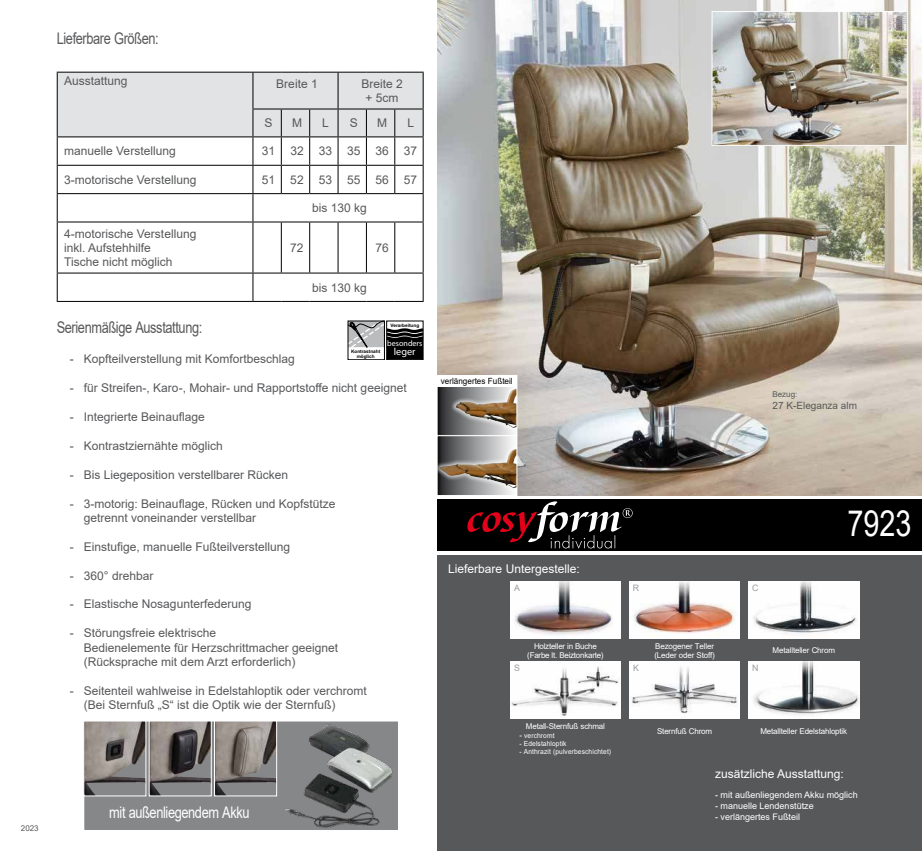
<style>
.page{position:relative;width:922px;height:851px;background:#fff}
.page>*{position:absolute;margin:0;border:0;box-sizing:border-box;transform-origin:0 0}
.t1{font:36px "Arial";color:#fff;scale:.8 1}
.t2{font:16px "Arial";letter-spacing:-.03em;color:#57585a;scale:.8 1}
.t3{font:16px "Arial";letter-spacing:-.03em;color:#fff;scale:.8 1}
.t4{font:12px/14.4px "Arial";color:#57585a}
.t5{font:12px "Arial";color:#fff}
.t6{font:10.3px "Myriad Pro";color:#fff}
.t7{font:10px "Arial";color:#57585a}
.t8{font:9px "Arial";color:#fff}
.t9{font:8.8px "Arial";color:#9c9d9f}
.t10{font:8.5px "Arial";color:#000;scale:.95 1}
.t11{font:8px/9.6px "Arial";letter-spacing:-.02em;color:#fff}
.t12{font:8px "Arial";color:#57585a}
.t13{font:8px "Myriad Pro";color:#fff}
.t14{font:7px "Arial";letter-spacing:.015em;color:#fff;scale:.95 1}
.t15{font:700 4.7px/5.6px "Arial";color:#000;text-align:center}
.s1{font-size:8px}
</style>
<div class="page">
<div style="left:437px;top:499px;width:484px;height:51px;background:#000"></div>
<svg style="left:467px;top:501px;width:165px;height:47px"></svg>
<div style="left:437px;top:556px;width:484px;height:294px;background:#57585a"></div>
<img style="left:437px;top:0;width:484px;height:496px">
<img style="left:438px;top:386px;width:77px;height:54px">
<div style="left:450px;top:380px;width:67px;height:55px;background:#fff;opacity:.75"></div>
<img style="left:455px;top:388px;width:60px;height:40px">
<div style="left:436px;top:375px;width:81px;height:61px;border:1px solid #fff"></div>
<div style="left:437px;top:440px;width:80px;height:55px;background:#fff;opacity:.75"></div>
<img style="left:439px;top:449px;width:76px;height:39px">
<div style="left:436px;top:435px;width:81px;height:61px;border:1px solid #fff"></div>
<div style="left:436px;top:375px;width:80px;height:11px;background:#fff"></div>
<hr style="left:57px;top:222px;width:1px;height:50px;background:#000">
<hr style="left:252px;top:222px;width:1px;height:50px;background:#000">
<hr style="left:281px;top:222px;width:1px;height:50px;background:#000">
<hr style="left:309px;top:222px;width:1px;height:50px;background:#000">
<hr style="left:337px;top:222px;width:1px;height:50px;background:#000">
<hr style="left:366px;top:222px;width:1px;height:50px;background:#000">
<svg style="left:57px;top:72px;width:366px;height:150px"></svg>
<hr style="left:394px;top:222px;width:1px;height:50px;background:#000">
<hr style="left:422px;top:222px;width:1px;height:50px;background:#000">
<hr style="left:57px;top:272px;width:196px;height:1px;background:#000">
<svg style="left:57px;top:273px;width:1px;height:28px"></svg>
<hr style="left:57px;top:301px;width:196px;height:1px;background:#000">
<svg style="left:252px;top:272px;width:171px;height:30px"></svg>
<img style="left:713px;top:13px;width:192px;height:131px">
<div style="left:711px;top:11px;width:196px;height:135px;border:1px solid #fff"></div>
<div style="left:348px;top:321px;width:36px;height:39px;border:1px solid #000"></div>
<div style="left:386px;top:321px;width:37px;height:39px;border:1px solid #000"></div>
<svg style="left:348px;top:321px;width:75px;height:38px"></svg>
<svg style="left:85px;top:722px;width:195px;height:106px;background:#7e7c7b"></svg>
<img style="left:280px;top:722px;width:117px;height:106px">
<div style="left:83px;top:720px;width:316px;height:110px;border:1px solid #fff"></div>
<img style="left:151px;top:722px;width:10px;height:72px">
<div style="left:149px;top:720px;width:63px;height:76px;border:1px solid #fff"></div>
<img style="left:216px;top:722px;width:11px;height:72px">
<div style="left:214px;top:720px;width:63px;height:76px;border:1px solid #fff"></div>
<img style="left:85px;top:722px;width:11px;height:72px">
<div style="left:83px;top:720px;width:63px;height:76px;border:1px solid #fff"></div>
<img style="left:748px;top:581px;width:110px;height:57px">
<img style="left:748px;top:661px;width:110px;height:57px">
<img style="left:629px;top:581px;width:110px;height:57px">
<img style="left:510px;top:581px;width:110px;height:57px">
<img style="left:629px;top:661px;width:110px;height:57px">
<img style="left:510px;top:661px;width:110px;height:57px">
<img style="left:575px;top:661px;width:45px;height:26px">
<h2 class="t2" style="left:57px;top:32px;width:129px">Lieferbare Größen:</h2>
<p class="t4" style="left:64px;top:75px;width:65px">Ausstattung</p>
<p class="t4" style="left:276px;top:77px;width:43px">Breite 1</p>
<p class="t4" style="left:361px;top:77px;width:43px;text-align:center">Breite 2 + 5cm</p>
<p class="t4" style="left:264px;top:117px;width:10px">S</p>
<p class="t4" style="left:292px;top:117px;width:11px">M</p>
<p class="t4" style="left:322px;top:117px;width:8px">L</p>
<p class="t4" style="left:349px;top:117px;width:10px">S</p>
<p class="t4" style="left:377px;top:117px;width:11px">M</p>
<p class="t4" style="left:407px;top:117px;width:8px">L</p>
<p class="t4" style="left:64px;top:145px;width:113px">manuelle Verstellung</p>
<p class="t4" style="left:262px;top:145px;width:15px">31</p>
<p class="t4" style="left:290px;top:145px;width:15px">32</p>
<p class="t4" style="left:318px;top:145px;width:15px">33</p>
<p class="t4" style="left:347px;top:145px;width:15px">35</p>
<p class="t4" style="left:375px;top:145px;width:15px">36</p>
<p class="t4" style="left:403px;top:145px;width:15px">37</p>
<p class="t4" style="left:64px;top:173px;width:134px">3-motorische Verstellung</p>
<p class="t4" style="left:262px;top:173px;width:15px">51</p>
<p class="t4" style="left:290px;top:173px;width:15px">52</p>
<p class="t4" style="left:318px;top:173px;width:15px">53</p>
<p class="t4" style="left:347px;top:173px;width:15px">55</p>
<p class="t4" style="left:375px;top:173px;width:15px">56</p>
<p class="t4" style="left:403px;top:173px;width:15px">57</p>
<p class="t4" style="left:312px;top:202px;width:56px">bis 130 kg</p>
<p class="t4" style="left:64px;top:227px;width:134px">4-motorische Verstellung inkl. Aufstehhilfe<br>Tische nicht möglich</p>
<p class="t4" style="left:290px;top:241px;width:15px">72</p>
<p class="t4" style="left:375px;top:241px;width:15px">76</p>
<p class="t4" style="left:312px;top:281px;width:56px">bis 130 kg</p>
<h2 class="t2" style="left:57px;top:321px;width:183px">Serienmäßige Ausstattung:</h2>
<p class="t4" style="left:70px;top:353px;width:226px">- Kopfteilverstellung mit Komfortbeschlag</p>
<p class="t4" style="left:70px;top:381px;width:338px">- für Streifen-, Karo-, Mohair- und Rapportstoffe nicht geeignet</p>
<p class="t4" style="left:70px;top:409px;width:136px">- Integrierte Beinauflage</p>
<p class="t4" style="left:70px;top:439px;width:154px">- Kontrastziernähte möglich</p>
<p class="t4" style="left:70px;top:468px;width:220px">- Bis Liegeposition verstellbarer Rücken</p>
<p class="t4" style="left:84px;top:496px;width:253px;text-indent:-14px">- 3-motorig: Beinauflage, Rücken und Kopfstütze getrennt voneinander verstellbar</p>
<p class="t4" style="left:70px;top:539px;width:222px">- Einstufige, manuelle Fußteilverstellung</p>
<p class="t4" style="left:70px;top:569px;width:85px">- 360° drehbar</p>
<p class="t4" style="left:70px;top:598px;width:183px">- Elastische Nosagunterfederung</p>
<p class="t4" style="left:84px;top:627px;width:256px;text-indent:-14px">- Störungsfreie elektrische<br>Bedienelemente für Herzschrittmacher geeignet (Rücksprache mit dem Arzt erforderlich)</p>
<p class="t4" style="left:84px;top:684px;width:284px;text-indent:-14px">- Seitenteil wahlweise in Edelstahloptik oder verchromt (Bei Sternfuß „S“ ist die Optik wie der Sternfuß)</p>
<p class="t15" style="left:390px;top:322px;width:30px">Verarbeitung</p>
<p class="t6" style="left:394px;top:348px;width:23px">leger</p>
<p class="t13" style="left:387px;top:341px;width:37px">besonders</p>
<p class="t15" style="left:351px;top:348px;width:31px">Kontrastnaht möglich</p>
<p class="t10" style="left:441px;top:378px;width:77px">verlängertes Fußteil</p>
<p class="t5" style="left:448px;top:564px;width:133px">Lieferbare Untergestelle:</p>
<p class="t9" style="left:514px;top:584px;width:7px">A</p>
<p class="t9" style="left:514px;top:664px;width:7px">S</p>
<p class="t11" style="left:527px;top:641px;width:78px;text-align:center">Holzteller in Buche (Farbe lt. Beiztonkarte)</p>
<p class="t11" style="left:525px;top:721px;width:81px">Metall-Sternfuß schmal</p>
<p class="t14" style="left:519px;top:733px;width:38px"><span class="s1">-</span> verchromt</p>
<p class="t14" style="left:519px;top:741px;width:51px">- Edelstahloptik</p>
<p class="t14" style="left:519px;top:749px;width:98px">- Anthrazit (pulverbeschichtet)</p>
<p class="t12" style="left:21px;top:825px;width:19px">2023</p>
<h2 class="t3" style="left:109px;top:806px;width:177px">mit außenliegendem Akku</h2>
<p class="t12" style="left:772px;top:391px;width:26px">Bezug:</p>
<p class="t7" style="left:772px;top:402px;width:86px">27 K-Eleganza alm</p>
<p class="t9" style="left:632px;top:584px;width:8px">R</p>
<p class="t9" style="left:633px;top:664px;width:7px">K</p>
<p class="t11" style="left:654px;top:641px;width:62px">Bezogener Teller (Leder oder Stoff)</p>
<p class="t9" style="left:752px;top:584px;width:8px">C</p>
<h1 class="t1" style="left:847px;top:510px;width:82px">7923</h1>
<p class="t9" style="left:752px;top:664px;width:8px">N</p>
<p class="t11" style="left:772px;top:646px;width:64px">Metallteller Chrom</p>
<p class="t11" style="left:657px;top:726px;width:57px">Sternfuß Chrom</p>
<p class="t11" style="left:760px;top:726px;width:88px">Metallteller Edelstahloptik</p>
<p class="t5" style="left:714px;top:768px;width:130px">zusätzliche Ausstattung:</p>
<p class="t8" style="left:714px;top:791px;width:144px">- mit außenliegendem Akku möglich</p>
<p class="t8" style="left:714px;top:802px;width:100px">- manuelle Lendenstütze</p>
<p class="t8" style="left:714px;top:813px;width:87px">- verlängertes Fußteil</p>
</div>
